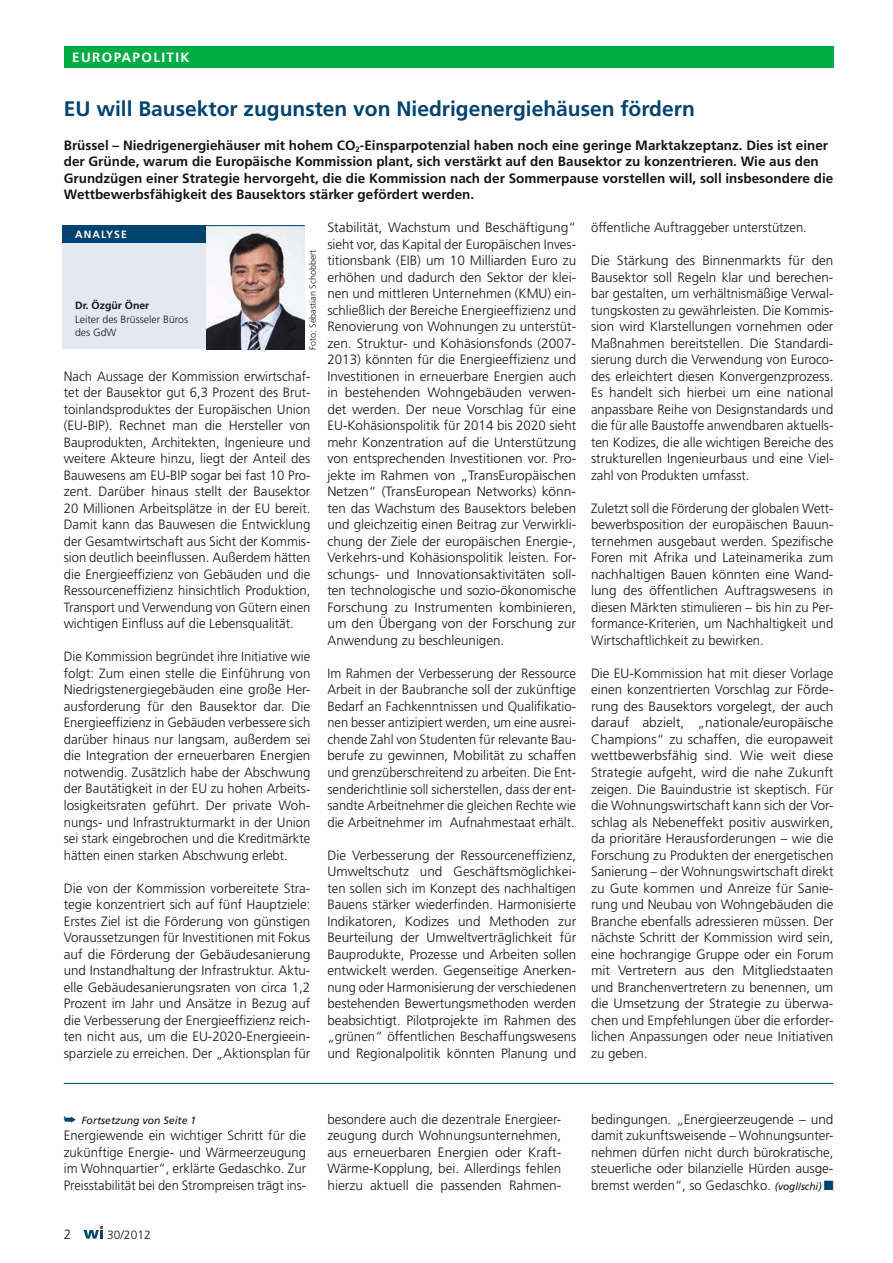
<style>
.page{position:relative;width:893px;height:1263px;background:#fff}
.page>*{position:absolute;margin:0;border:0;box-sizing:border-box;transform-origin:0 0}
.t1{font:700 21px "Frutiger";color:#00436f}
.t2{font:300 13.5px/16.5px "Frutiger";color:#151616;text-align:justify}
.t3{font:700 13.5px/16.5px "Frutiger";color:#151616}
.t4{font:300 13.5px/16.5px "Frutiger";color:#151616;text-align:justify;scale:.96 1}
.t5{font:700 13.5px "Frutiger";letter-spacing:.1em;color:#fff}
.t6{font:300 12px "Frutiger";color:#151616}
.t7{font:300 10.5px/13.5px "Frutiger";color:#151616}
.t8{font:italic 10.5px "Frutiger";color:#151616}
.t9{font:700 10.5px "Frutiger";color:#151616}
.t10{font:700 10.5px "Frutiger";letter-spacing:.1em;color:#fff}
.t11{font:300 9px "Frutiger";color:#151616}
.s1{color:#00436f}
.s2{font-weight:400;font-style:italic;font-size:10.5px}
</style>
<div class="page">
<svg style="left:84px;top:1226px;width:19px;height:12px"></svg>
<div style="left:64px;top:46px;width:769px;height:21px;background:#00ad44"></div>
<div style="left:62px;top:225px;width:150px;height:124px;background:#e4e8f1"></div>
<div style="left:62px;top:225px;width:145px;height:17px;background:#00436f"></div>
<img style="left:207px;top:226px;width:98px;height:123px">
<hr style="left:62px;top:225px;width:243px;height:1px;background:#00436f">
<hr style="left:64px;top:1083px;width:769px;height:1px;background:#00436f">
<p class="t5" style="left:72px;top:49px;width:119px">europapolitik</p>
<h1 class="t1" style="left:64px;top:96px;width:633px">EU will Bausektor zugunsten von Niedrigenergiehäusen fördern</h1>
<p class="t3" style="left:64px;top:137px;width:771px">Brüssel – Niedrigenergiehäuser mit hohem CO<sub>2</sub>-Einsparpotenzial haben noch eine geringe Marktakzeptanz. Dies ist einer der Gründe, warum die Europäische Kommission plant, sich verstärkt auf den Bausektor zu konzentrieren. Wie aus den Grundzügen einer Strategie hervorgeht, die die Kommission nach der Sommerpause vorstellen will, soll insbesondere die Wettbewerbsfähigkeit des Bausektors stärker gefördert werden.</p>
<p class="t2" style="left:327px;top:220px;width:250px">Stabilität, Wachstum und Beschäftigung“ sieht vor, das Kapital der Europäischen Inves&shy;titionsbank (EIB) um 10 Milliarden Euro zu erhöhen und dadurch den Sektor der klei&shy;nen und mittleren Unternehmen (KMU) ein&shy;schließlich der Bereiche Energieeffizienz und Renovierung von Wohnungen zu unterstüt&shy;zen. Struktur- und Kohäsionsfonds (2007- 2013) könnten für die Energieeffizienz und Investitionen in erneuerbare Energien auch in bestehenden Wohngebäuden verwen&shy;det werden. Der neue Vorschlag für eine EU-Kohäsionspolitik für 2014 bis 2020 sieht mehr Konzentration auf die Unterstützung von entsprechenden Investitionen vor. Pro&shy;jekte im Rahmen von „TransEuropäischen Netzen“ (TransEuropean Networks) könn&shy;ten das Wachstum des Bausektors beleben und gleichzeitig einen Beitrag zur Verwirkli&shy;chung der Ziele der europäischen Energie-, Verkehrs-und Kohäsionspolitik leisten. For&shy;schungs- und Innovationsaktivitäten soll&shy;ten technologische und sozio-ökonomische Forschung zu Instrumenten kombinieren, um den Übergang von der Forschung zur Anwendung zu beschleunigen.</p>
<p class="t2" style="left:327px;top:665px;width:250px">Im Rahmen der Verbesserung der Ressource Arbeit in der Baubranche soll der zukünftige Bedarf an Fachkenntnissen und Qualifikatio&shy;nen besser antizipiert werden, um eine ausrei&shy;chende Zahl von Studenten für relevante Bau&shy;berufe zu gewinnen, Mobilität zu schaffen und grenzüberschreitend zu arbeiten. Die Ent&shy;senderichtlinie soll sicherstellen, dass der ent&shy;sandte Arbeitnehmer die gleichen Rechte wie die Arbeitnehmer im Aufnahmestaat erhält.</p>
<p class="t2" style="left:327px;top:847px;width:250px">Die Verbesserung der Ressourceneffizienz, Umweltschutz und Geschäftsmöglichkei&shy;ten sollen sich im Konzept des nachhaltigen Bauens stärker wiederfinden. Harmonisierte Indikatoren, Kodizes und Methoden zur Beurteilung der Umweltverträglichkeit für Bauprodukte, Prozesse und Arbeiten sollen entwickelt werden. Gegenseitige Anerken&shy;nung oder Harmonisierung der verschiedenen bestehenden Bewertungsmethoden werden beabsichtigt. Pilotprojekte im Rahmen des „grünen“ öffentlichen Beschaffungswesens und Regionalpolitik könnten Planung und</p>
<p class="t2" style="left:591px;top:220px;width:217px">öffentliche Auftraggeber unterstützen.</p>
<p class="t2" style="left:591px;top:253px;width:244px">Die Stärkung des Binnenmarkts für den Bausektor soll Regeln klar und berechen&shy;bar gestalten, um verhältnismäßige Verwal&shy;tungskosten zu gewährleisten. Die Kommis&shy;sion wird Klarstellungen vornehmen oder Maßnahmen bereitstellen. Die Standardi&shy;sierung durch die Verwendung von Euroco&shy;des erleichtert diesen Konvergenzprozess.<br>Es handelt sich hierbei um eine national anpassbare Reihe von Designstandards und die für alle Baustoffe anwendbaren aktuells&shy;ten Kodizes, die alle wichtigen Bereiche des strukturellen Ingenieurbaus und eine Viel&shy;zahl von Produkten umfasst.</p>
<p class="t4" style="left:591px;top:500px;width:254px">Zuletzt soll die Förderung der globalen Wett&shy;bewerbsposition der europäischen Bauun&shy;ternehmen ausgebaut werden. Spezifische Foren mit Afrika und Lateinamerika zum nachhaltigen Bauen könnten eine Wand&shy;lung des öffentlichen Auftragswesens in diesen Märkten stimulieren – bis hin zu Per&shy;formance-Kriterien, um Nachhaltigkeit und Wirtschaftlichkeit zu bewirken.</p>
<p class="t2" style="left:591px;top:665px;width:244px">Die EU-Kommission hat mit dieser Vorlage einen konzentrierten Vorschlag zur Förde&shy;rung des Bausektors vorgelegt, der auch darauf abzielt, „nationale/europäische Champions“ zu schaffen, die europaweit wettbewerbsfähig sind. Wie weit diese Strategie aufgeht, wird die nahe Zukunft zeigen. Die Bauindustrie ist skeptisch. Für die Wohnungswirtschaft kann sich der Vor&shy;schlag als Nebeneffekt positiv auswirken, da prioritäre Herausforderungen – wie die Forschung zu Produkten der energetischen Sanierung – der Wohnungswirtschaft direkt zu Gute kommen und Anreize für Sanie&shy;rung und Neubau von Wohngebäuden die Branche ebenfalls adressieren müssen. Der nächste Schritt der Kommission wird sein, eine hochrangige Gruppe oder ein Forum mit Vertretern aus den Mitgliedstaaten und Branchenvertretern zu benennen, um die Umsetzung der Strategie zu überwa&shy;chen und Empfehlungen über die erforder&shy;lichen Anpassungen oder neue Initiativen zu geben.</p>
<p class="t10" style="left:75px;top:228px;width:53px">Analyse</p>
<p class="t11" style="left:308px;top:350px;width:102px;rotate:-90deg">Foto: Sebastian Schobbert</p>
<p class="t9" style="left:75px;top:300px;width:76px">Dr. Özgür Öner</p>
<p class="t7" style="left:75px;top:313px;width:114px">Leiter des Brüsseler Büros des GdW</p>
<p class="t2" style="left:64px;top:368px;width:248px">Nach Aussage der Kommission erwirtschaf&shy;tet der Bausektor gut 6,3 Prozent des Brut&shy;toinlandsproduktes der Europäischen Union (EU-BIP). Rechnet man die Hersteller von Bauprodukten, Architekten, Ingenieure und weitere Akteure hinzu, liegt der Anteil des Bauwesens am EU-BIP sogar bei fast 10 Pro&shy;zent. Darüber hinaus stellt der Bausektor 20 Millionen Arbeitsplätze in der EU bereit.<br>Damit kann das Bauwesen die Entwicklung der Gesamtwirtschaft aus Sicht der Kommis&shy;sion deutlich beeinflussen. Außerdem hätten die Energieeffizienz von Gebäuden und die Ressourceneffizienz hinsichtlich Produktion, Transport und Verwendung von Gütern einen wichtigen Einfluss auf die Lebensqualität.</p>
<p class="t2" style="left:64px;top:649px;width:248px">Die Kommission begründet ihre Initiative wie folgt: Zum einen stelle die Einführung von Niedrigstenergiegebäuden eine große Her&shy;ausforderung für den Bausektor dar. Die Energieeffizienz in Gebäuden verbessere sich darüber hinaus nur langsam, außerdem sei die Integration der erneuerbaren Energien notwendig. Zusätzlich habe der Abschwung der Bautätigkeit in der EU zu hohen Arbeits&shy;losigkeitsraten geführt. Der private Woh&shy;nungs- und Infrastrukturmarkt in der Union sei stark eingebrochen und die Kreditmärkte hätten einen starken Abschwung erlebt.</p>
<p class="t2" style="left:64px;top:880px;width:248px">Die von der Kommission vorbereitete Stra&shy;tegie konzentriert sich auf fünf Hauptziele:<br>Erstes Ziel ist die Förderung von günstigen Voraussetzungen für Investitionen mit Fokus auf die Förderung der Gebäudesanierung und Instandhaltung der Infrastruktur. Aktu&shy;elle Gebäudesanierungsraten von circa 1,2<br>Prozent im Jahr und Ansätze in Bezug auf die Verbesserung der Energieeffizienz reich&shy;ten nicht aus, um die EU-2020-Energieein&shy;sparziele zu erreichen. Der „Aktionsplan für</p>
<p class="t8" style="left:64px;top:1114px;width:134px"><span class="s1">➥</span> Fortsetzung von Seite 1</p>
<p class="t2" style="left:64px;top:1127px;width:244px">Energiewende ein wichtiger Schritt für die zukünftige Energie- und Wärmeerzeugung im Wohnquartier“, erklärte Gedaschko. Zur Preisstabilität bei den Strompreisen trägt ins-</p>
<p class="t2" style="left:64px;top:1226px;width:9px">2</p>
<p class="t6" style="left:107px;top:1227px;width:45px">30/2012</p>
<p class="t2" style="left:327px;top:1111px;width:235px">besondere auch die dezentrale Energieer&shy;zeugung durch Wohnungsunternehmen, aus erneuerbaren Energien oder Kraft-Wärme-Kopplung, bei. Allerdings fehlen hierzu aktuell die passenden Rahmen-</p>
<p class="t2" style="left:591px;top:1111px;width:244px">bedingungen. „Energieerzeugende – und damit zukunftsweisende – Wohnungsunter&shy;nehmen dürfen nicht durch bürokratische, steuerliche oder bilanzielle Hürden ausge&shy;bremst werden“, so Gedaschko. <span class="s2">(vogl/schi)</span> <span class="s1">■</span></p>
</div>
